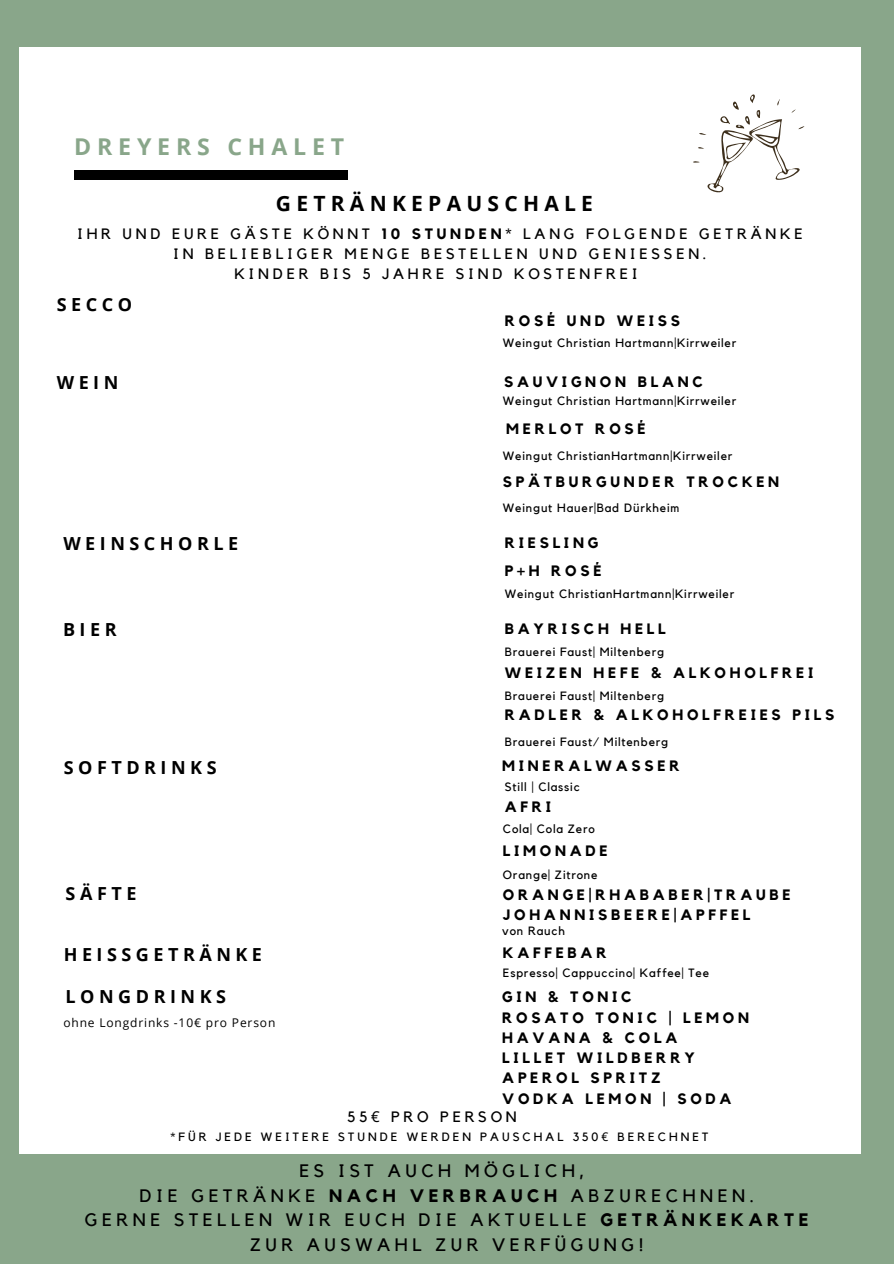
<style>
.page{position:relative;width:894px;height:1264px;background:#fff}
.page>*{position:absolute;margin:0;border:0;box-sizing:border-box;transform-origin:0 0}
.t1{font:700 23.1px "Open Sans";letter-spacing:.25em;color:#89a68a}
.t2{font:700 21px "Open Sans";letter-spacing:.25em;color:#000}
.t3{font:18px/24.8px "Kollektif";letter-spacing:.25em;color:#000;text-align:center}
.t4{font:700 18px "Open Sans";letter-spacing:.25em;color:#000}
.t5{font:700 15px/20.2px "Kollektif";letter-spacing:.25em;color:#000}
.t6{font:15px/20.2px "Kollektif";letter-spacing:.25em;color:#000;text-align:center}
.t7{font:12px "Kollektif";letter-spacing:.07em;color:#000}
.t8{font:12px "Kollektif";letter-spacing:.25em;color:#000}
.t9{font:12px "Open Sans";letter-spacing:.07em;color:#000}
.s1{font-weight:700}
.s2{font-family:"Noto Sans"}
</style>
<div class="page">
<div style="left:0;top:0;width:893px;height:1263px;background:#89a68a"></div>
<div style="left:20px;top:48px;width:840px;height:1106px;background:#fff"></div>
<div style="left:74px;top:171px;width:274px;height:9px;background:#000"></div>
<svg style="left:693px;top:94px;width:111px;height:99px"></svg>
<p class="t1" style="left:74px;top:130px;width:271px">DREYERS CHALET</p>
<h4 class="t2" style="left:276px;top:188px;width:318px">GETRÄNKEPAUSCHALE</h4>
<p class="t6" style="left:77px;top:224px;width:727px">IHR UND EURE GÄSTE KÖNNT <span class="s1">10 STUNDEN</span>* LANG FOLGENDE GETRÄNKE<br>IN BELIEBLIGER MENGE BESTELLEN UND GENIESSEN.<br>KINDER BIS 5 JAHRE SIND KOSTENFREI</p>
<p class="t4" style="left:57px;top:292px;width:77px">SECCO</p>
<h1 class="t5" style="left:504px;top:311px;width:177px">ROSÉ UND WEISS</h1>
<h1 class="t7" style="left:503px;top:337px;width:235px">Weingut Christian Hartmann|Kirrweiler</h1>
<p class="t4" style="left:57px;top:369px;width:63px">WEIN</p>
<h4 class="t5" style="left:504px;top:372px;width:200px">SAUVIGNON BLANC</h4>
<p class="t5" style="left:506px;top:419px;width:141px">MERLOT ROSÉ</p>
<h4 class="t7" style="left:503px;top:450px;width:231px">Weingut ChristianHartmann|Kirrweiler</h4>
<h2 class="t7" style="left:503px;top:395px;width:235px">Weingut Christian Hartmann|Kirrweiler</h2>
<h4 class="t5" style="left:503px;top:472px;width:278px">SPÄTBURGUNDER TROCKEN</h4>
<p class="t7" style="left:503px;top:502px;width:178px">Weingut Hauer|Bad Dürkheim</p>
<h4 class="t4" style="left:63px;top:530px;width:176px">WEINSCHORLE</h4>
<h2 class="t5" style="left:504px;top:533px;width:95px">RIESLING</h2>
<h2 class="t5" style="left:504px;top:561px;width:98px">P+H ROSÉ</h2>
<h4 class="t7" style="left:504px;top:588px;width:231px">Weingut ChristianHartmann|Kirrweiler</h4>
<p class="t4" style="left:63px;top:616px;width:55px">BIER</p>
<h4 class="t5" style="left:504px;top:619px;width:162px">BAYRISCH HELL</h4>
<p class="t7" style="left:504px;top:646px;width:161px">Brauerei Faust| Miltenberg</p>
<h4 class="t5" style="left:504px;top:663px;width:310px">WEIZEN HEFE &amp; ALKOHOLFREI</h4>
<p class="t5" style="left:504px;top:705px;width:331px">RADLER &amp; ALKOHOLFREIES PILS</p>
<h2 class="t7" style="left:504px;top:690px;width:161px">Brauerei Faust| Miltenberg</h2>
<h2 class="t7" style="left:504px;top:736px;width:165px">Brauerei Faust/ Miltenberg</h2>
<h4 class="t4" style="left:64px;top:755px;width:154px">SOFTDRINKS</h4>
<p class="t5" style="left:502px;top:756px;width:179px">MINERALWASSER</p>
<h4 class="t7" style="left:504px;top:781px;width:76px">Still | Classic</h4>
<p class="t5" style="left:504px;top:797px;width:48px">AFRI</p>
<p class="t5" style="left:503px;top:841px;width:106px">LIMONADE</p>
<h4 class="t7" style="left:503px;top:869px;width:96px">Orange| Zitrone</h4>
<p class="t7" style="left:503px;top:822px;width:93px">Cola| Cola Zero</p>
<p class="t4" style="left:66px;top:881px;width:72px">SÄFTE</p>
<h4 class="t5" style="left:503px;top:885px;width:289px">ORANGE|RHABABER|TRAUBE<br>JOHANNISBEERE|APFFEL</h4>
<h4 class="t7" style="left:502px;top:925px;width:64px">von Rauch</h4>
<p class="t4" style="left:64px;top:941px;width:200px">HEISSGETRÄNKE</p>
<p class="t5" style="left:503px;top:942px;width:105px">KAFFEBAR</p>
<p class="t7" style="left:503px;top:967px;width:208px">Espresso| Cappuccino| Kaffee| Tee</p>
<h4 class="t4" style="left:66px;top:983px;width:162px">LONGDRINKS</h4>
<h5 class="t5" style="left:502px;top:987px;width:248px">GIN &amp; TONIC<br>ROSATO TONIC | LEMON<br>HAVANA &amp; COLA<br>LILLET WILDBERRY<br>APEROL SPRITZ<br>VODKA LEMON | SODA</h5>
<h6 class="t6" style="left:347px;top:1107px;width:171px">55<span class="s2">€</span> PRO PERSON</h6>
<h2 class="t8" style="left:170px;top:1130px;width:539px">*FÜR JEDE WEITERE STUNDE WERDEN PAUSCHAL 350<span class="s2">€</span> BERECHNET</h2>
<h2 class="t9" style="left:63px;top:1013px;width:213px">ohne Longdrinks -10€ pro Person</h2>
<h2 class="t3" style="left:85px;top:1158px;width:724px">ES IST AUCH MÖGLICH,<br>DIE GETRÄNKE <span class="s1">NACH VERBRAUCH</span> ABZURECHNEN.<br>GERNE STELLEN WIR EUCH DIE AKTUELLE <span class="s1">GETRÄNKEKARTE </span>ZUR AUSWAHL ZUR VERFÜGUNG!</h2>
</div>
